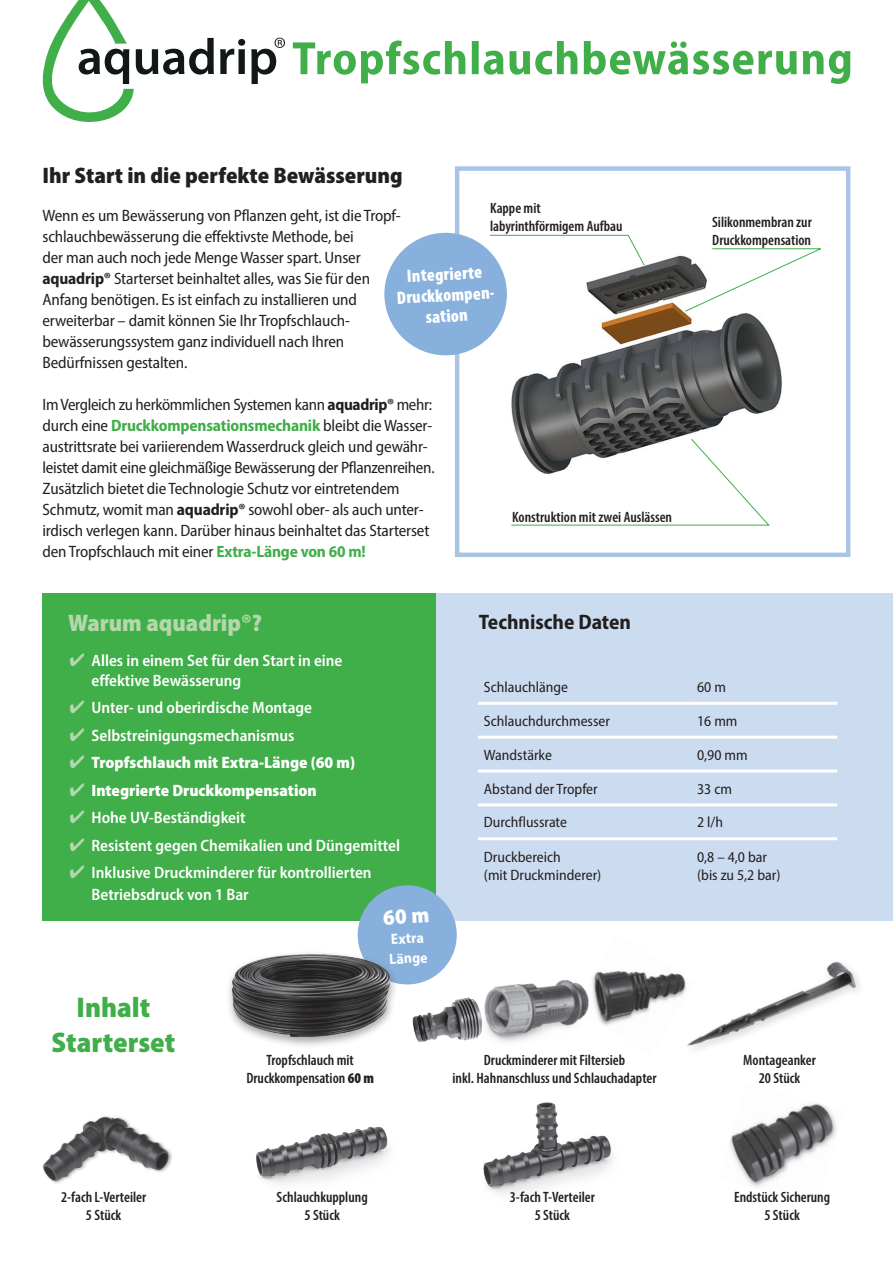
<style>
.page{position:relative;width:893px;height:1263px;background:#fff}
.page>*{position:absolute;margin:0;border:0;box-sizing:border-box;transform-origin:0 0}
.t1{font:900 semi-condensed 28.5px "Myriad Pro";color:#40ae49}
.t2{font:900 semi-condensed 24px "Myriad Pro";color:#b5d7ac}
.t3{font:900 semi-condensed 22.5px "Myriad Pro";color:#231f20}
.t4{font:700 semi-condensed 21px "Myriad Pro";color:#231f20}
.Produktdaten_Zeile_u{font:900 condensed 18px/21px "Myriad Pro";color:#fff;text-align:center}
.t5{font:semi-condensed 16.5px/21px "Myriad Pro";letter-spacing:-.01em;color:#231f20}
.t6{font:600 semi-condensed 16.5px/19.8px "Myriad Pro";color:#fff}
.t7{font:900 semi-condensed 16.5px "Myriad Pro";color:#fff}
.t8{font:600 condensed 15px/18px "Myriad Pro";color:#231f20;text-align:center}
.t9{font:semi-condensed 15px/18px "Myriad Pro";color:#231f20}
.Produktdaten_Zeile_u-2{font:700 semi-condensed 14.85px "Myriad Pro";color:#fff}
.s1{font-weight:700}
.s2{font-weight:700;color:#40ae49}
.s3{font-family:"MS UI Gothic";font-weight:400;font-stretch:normal;font-size:18px;color:#b5d7ac}
.s4{font-weight:900}
</style>
<div class="page">
<div style="left:436px;top:593px;width:457px;height:327px;background:#ccdcf0"></div>
<div style="left:455px;top:166px;width:395px;height:391px;border:4px solid #aac4e6"></div>
<svg style="left:293px;top:41px;width:557px;height:43px"></svg>
<svg style="left:220px;top:39px;width:25px;height:35px"></svg>
<svg style="left:42px;top:0;width:172px;height:122px"></svg>
<hr style="left:478px;top:837px;width:213px;height:3px;background:#fff">
<hr style="left:691px;top:837px;width:146px;height:3px;background:#fff">
<hr style="left:478px;top:803px;width:213px;height:3px;background:#fff">
<hr style="left:691px;top:803px;width:146px;height:3px;background:#fff">
<hr style="left:478px;top:769px;width:213px;height:3px;background:#fff">
<hr style="left:691px;top:769px;width:146px;height:3px;background:#fff">
<hr style="left:478px;top:736px;width:213px;height:3px;background:#fff">
<hr style="left:691px;top:736px;width:146px;height:3px;background:#fff">
<hr style="left:478px;top:702px;width:213px;height:3px;background:#fff">
<hr style="left:691px;top:702px;width:146px;height:3px;background:#fff">
<img style="left:696px;top:962px;width:163px;height:87px">
<img style="left:256px;top:1126px;width:134px;height:58px">
<img style="left:483px;top:1102px;width:130px;height:92px">
<img style="left:43px;top:1116px;width:129px;height:68px">
<img style="left:729px;top:1103px;width:108px;height:84px">
<img style="left:496px;top:255px;width:286px;height:183px">
<svg style="left:490px;top:235px;width:155px;height:31px"></svg>
<svg style="left:684px;top:248px;width:137px;height:64px"></svg>
<svg style="left:511px;top:438px;width:259px;height:88px"></svg>
<div style="left:43px;top:593px;width:393px;height:327px;background:#40ae49"></div>
<div style="left:384px;top:233px;width:123px;height:122px;background:#87b0dd;border-radius:50%"></div>
<div style="left:358px;top:885px;width:99px;height:99px;background:#87b0dd;border-radius:50%"></div>
<img style="left:229px;top:931px;width:169px;height:115px">
<svg style="left:251px;top:38px;width:34px;height:46px"></svg>
<img style="left:610px;top:970px;width:86px;height:79px">
<img style="left:484px;top:971px;width:126px;height:71px">
<img style="left:412px;top:997px;width:70px;height:45px">
<p class="t3" style="left:43px;top:161px;width:362px">Ihr Start in die perfekte Bewässerung</p>
<p class="t5" style="left:43px;top:205px;width:360px">Wenn es um Bewässerung von Pflanzen geht, ist die Tropf&shy;schlauchbewässerung die effektivste Methode, bei<br>der man auch noch jede Menge Wasser spart. Unser <span class="s1">aquadrip®</span> Starterset beinhaltet alles, was Sie für den Anfang benötigen. Es ist einfach zu installieren und erweiterbar – damit können Sie Ihr Tropfschlauch&shy;bewässerungssystem ganz individuell nach Ihren Bedürfnissen gestalten.</p>
<p class="t5" style="left:43px;top:394px;width:394px">Im Vergleich zu herkömmlichen Systemen kann <span class="s1">aquadrip®</span> mehr: durch eine <span class="s2">Druckkompensationsmechanik</span> bleibt die Wasser&shy;austrittsrate bei variierendem Wasserdruck gleich und gewähr&shy;leistet damit eine gleichmäßige Bewässerung der Pflanzenreihen.<br>Zusätzlich bietet die Technologie Schutz vor eintretendem Schmutz, womit man <span class="s1">aquadrip®</span> sowohl ober- als auch unter&shy;irdisch verlegen kann. Darüber hinaus beinhaltet das Starterset den Tropfschlauch mit einer <span class="s2">Extra-Länge von 60 m!</span></p>
<p class="t8" style="left:490px;top:199px;width:52px">Kappe mit</p>
<p class="t8" style="left:490px;top:217px;width:134px">labyrinthförmigem Aufbau</p>
<p class="t8" style="left:712px;top:213px;width:101px">Silikonmembran zur</p>
<p class="t8" style="left:712px;top:231px;width:100px">Druckkompensation</p>
<p class="Produktdaten_Zeile_u" style="left:406px;top:265px;width:77px;rotate:-3deg">Integrierte</p>
<p class="Produktdaten_Zeile_u" style="left:396px;top:287px;width:104px;rotate:-3deg">Druckkompen&shy;sation</p>
<p class="t8" style="left:512px;top:508px;width:161px">Konstruktion mit zwei Auslässen</p>
<p class="t2" style="left:68px;top:607px;width:196px">Warum aquadrip®?</p>
<p class="t6" style="left:92px;top:650px;width:252px;text-indent:-23px"><span class="s3">✔</span> Alles in einem Set für den Start in eine effektive Bewässerung</p>
<p class="t6" style="left:68px;top:697px;width:246px"><span class="s3">✔</span> Unter- und oberirdische Montage</p>
<p class="t6" style="left:68px;top:725px;width:228px"><span class="s3">✔</span> Selbstreinigungsmechanismus</p>
<p class="t7" style="left:68px;top:752px;width:289px"><span class="s3">✔</span> Tropfschlauch mit Extra-Länge (60 m)</p>
<p class="t7" style="left:68px;top:779px;width:250px"><span class="s3">✔</span> Integrierte Druckkompensation</p>
<p class="t6" style="left:68px;top:807px;width:179px"><span class="s3">✔</span> Hohe UV-Beständigkeit</p>
<p class="t6" style="left:68px;top:835px;width:334px"><span class="s3">✔</span> Resistent gegen Chemikalien und Düngemittel</p>
<p class="t6" style="left:92px;top:862px;width:282px;line-height:21.6px;text-indent:-23px"><span class="s3">✔</span> Inklusive Druckminderer für kontrollierten<br>Betriebsdruck von 1 Bar</p>
<p class="t1" style="left:77px;top:989px;width:75px">Inhalt</p>
<p class="t1" style="left:52px;top:1023px;width:125px">Starterset</p>
<p class="Produktdaten_Zeile_u-2" style="left:390px;top:930px;width:34px;rotate:-3deg">Extra</p>
<p class="Produktdaten_Zeile_u-2" style="left:389px;top:950px;width:40px;rotate:-3deg">Länge</p>
<p class="t4" style="left:479px;top:609px;width:154px">Technische Daten</p>
<p class="t9" style="left:484px;top:678px;width:86px">Schlauchlänge</p>
<p class="t9" style="left:697px;top:678px;width:30px">60 m</p>
<p class="t9" style="left:484px;top:712px;width:128px">Schlauchdurchmesser</p>
<p class="t9" style="left:697px;top:712px;width:42px">16 mm</p>
<p class="t9" style="left:484px;top:745px;width:70px">Wandstärke</p>
<p class="t9" style="left:697px;top:745px;width:52px">0,90 mm</p>
<p class="t9" style="left:484px;top:779px;width:115px">Abstand der Tropfer</p>
<p class="t9" style="left:697px;top:779px;width:36px">33 cm</p>
<p class="t9" style="left:484px;top:813px;width:85px">Durchflussrate</p>
<p class="t9" style="left:697px;top:813px;width:27px">2 l/h</p>
<p class="t9" style="left:484px;top:847px;width:119px">Druckbereich<br>(mit Druckminderer)</p>
<p class="t9" style="left:697px;top:847px;width:85px">0,8 – 4,0 bar (bis zu 5,2 bar)</p>
<p class="t8" style="left:61px;top:1187px;width:87px">2-fach L-Verteiler</p>
<p class="t8" style="left:86px;top:1205px;width:37px">5 Stück</p>
<p class="t8" style="left:246px;top:1050px;width:129px">Tropfschlauch mit<br>Druckkompensation <span class="s4">60 m</span></p>
<p class="t8" style="left:453px;top:1050px;width:205px">Druckminderer mit Filtersieb<br>inkl. Hahnanschluss und Schlauchadapter</p>
<p class="t8" style="left:743px;top:1050px;width:74px">Montageanker</p>
<p class="t8" style="left:759px;top:1068px;width:43px">20 Stück</p>
<p class="t8" style="left:277px;top:1187px;width:93px">Schlauchkupplung</p>
<p class="t8" style="left:304px;top:1205px;width:37px">5 Stück</p>
<p class="t8" style="left:510px;top:1187px;width:87px">3-fach T-Verteiler</p>
<p class="t8" style="left:535px;top:1205px;width:37px">5 Stück</p>
<p class="t8" style="left:734px;top:1187px;width:98px">Endstück Sicherung</p>
<p class="t8" style="left:764px;top:1205px;width:37px">5 Stück</p>
</div>
